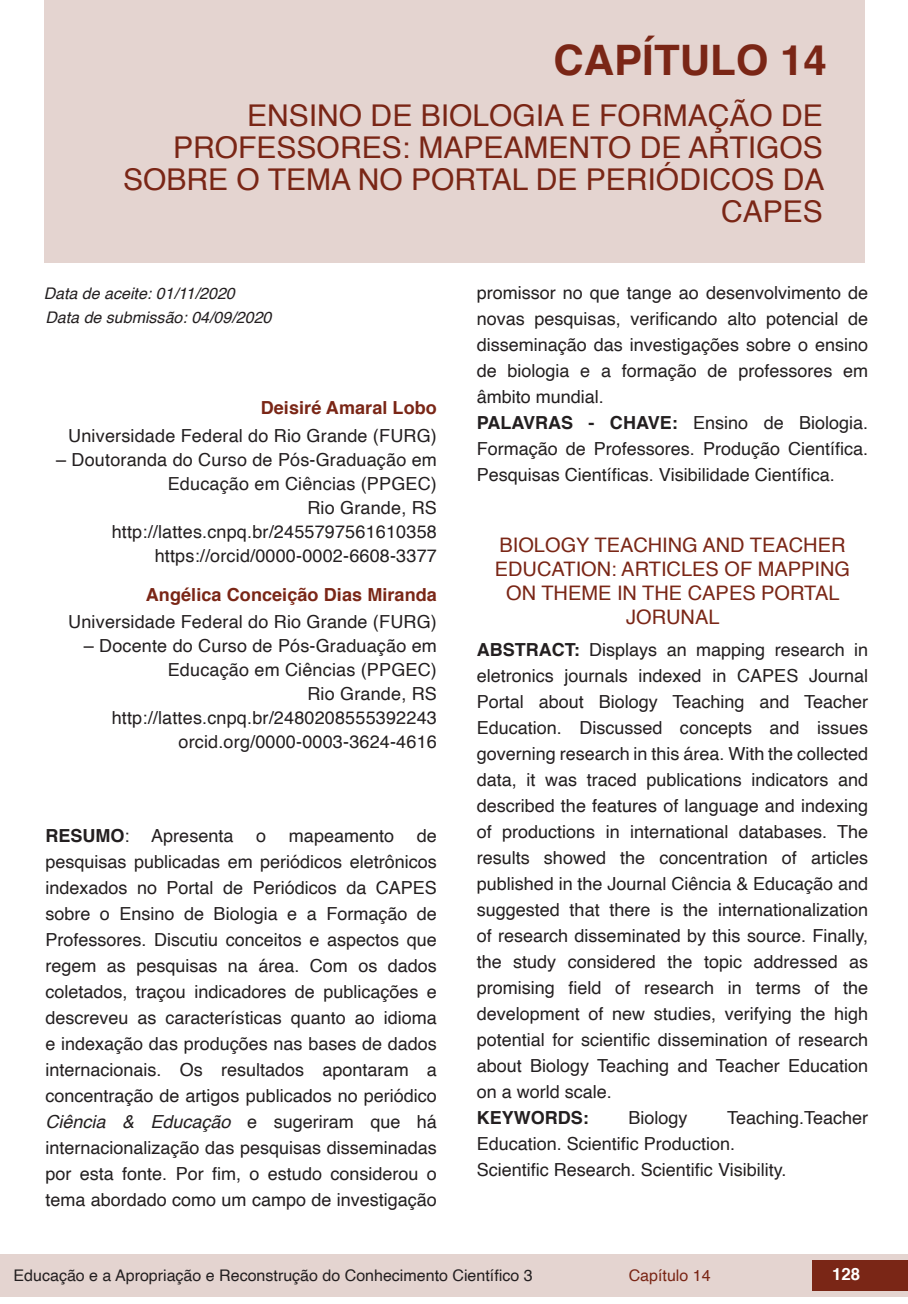
<style>
.page{position:relative;width:908px;height:1304px;background:#fff}
.page>*{position:absolute;margin:0;border:0;box-sizing:border-box;transform-origin:0 0}
.capítulos{font:700 42px "Helvetica";color:#7a2616}
.nome_artigos{font:30px/32px "Helvetica";color:#7a2616;text-align:right}
.título_Inglês{font:20px/24px "Helvetica";color:#7a2616;text-align:center}
.Resumos_e_PC_TXT{font:18px/26px "Helvetica";color:#231f20;text-align:justify}
.info_autores{font:18px/24px "Helvetica";letter-spacing:.01em;color:#231f20;text-align:right}
.nome_autores{font:700 18px "Helvetica";letter-spacing:.005em;color:#7a2616}
.Resumos_e_PC_TXT-2{font:700 18px "Helvetica";color:#231f20}
.t1{font:700 16.8px "Helvetica";color:#fff}
.t2{font:16px "Helvetica";color:#231f20}
.data{font:italic 16px "Helvetica";color:#231f20}
.t3{font:16px "Helvetica";color:#7a2616}
.s1{font-weight:700}
.s2{font-style:italic}
</style>
<div class="page">
<div style="left:0;top:1254px;width:906px;height:43px;background:#e4d4d0"></div>
<div style="left:812px;top:1261px;width:95px;height:30px;background:#7a2616"></div>
<div style="left:44px;top:0;width:819px;height:263px;background:#e4d4d0"></div>
<p class="capítulos" style="left:553px;top:26px;width:275px">CAPÍTULO 14</p>
<p class="nome_artigos" style="left:123px;top:101px;width:702px">ENSINO DE BIOLOGIA E FORMAÇÃO DE<br>PROFESSORES: MAPEAMENTO DE ARTIGOS<br>SOBRE O TEMA NO PORTAL DE PERIÓDICOS DA<br>CAPES</p>
<p class="data" style="left:44px;top:280px;width:192px">Data de aceite: 01/11/2020</p>
<p class="data" style="left:45px;top:305px;width:227px">Data de submissão: 04/09/2020</p>
<p class="nome_autores" style="left:261px;top:393px;width:178px">Deisiré Amaral Lobo</p>
<p class="info_autores" style="left:68px;top:424px;width:370px">Universidade Federal do Rio Grande (FURG)</p>
<p class="info_autores" style="left:56px;top:448px;width:382px">– Doutoranda do Curso de Pós-Graduação em<br>Educação em Ciências (PPGEC)</p>
<p class="info_autores" style="left:307px;top:496px;width:131px">Rio Grande, RS</p>
<p class="info_autores" style="left:112px;top:520px;width:326px">http://lattes.cnpq.br/2455797561610358</p>
<p class="info_autores" style="left:155px;top:544px;width:283px">https://orcid/0000-0002-6608-3377</p>
<p class="nome_autores" style="left:146px;top:580px;width:292px">Angélica Conceição Dias Miranda</p>
<p class="info_autores" style="left:68px;top:610px;width:370px">Universidade Federal do Rio Grande (FURG)</p>
<p class="info_autores" style="left:84px;top:634px;width:354px">– Docente do Curso de Pós-Graduação em<br>Educação em Ciências (PPGEC)</p>
<p class="info_autores" style="left:307px;top:682px;width:131px">Rio Grande, RS</p>
<p class="info_autores" style="left:112px;top:706px;width:326px">http://lattes.cnpq.br/2480208555392243</p>
<p class="info_autores" style="left:178px;top:730px;width:260px">orcid.org/0000-0003-3624-4616</p>
<p class="Resumos_e_PC_TXT" style="left:45px;top:823px;width:189px"><span class="s1">RESUMO</span>: Apresenta</p>
<p class="Resumos_e_PC_TXT" style="left:256px;top:823px;width:12px">o</p>
<p class="Resumos_e_PC_TXT" style="left:289px;top:823px;width:107px">mapeamento</p>
<p class="Resumos_e_PC_TXT" style="left:45px;top:823px;width:393px;text-indent:371px">de pesquisas publicadas em periódicos eletrônicos indexados no Portal de Periódicos da CAPES sobre o Ensino de Biologia e a Formação de Professores. Discutiu conceitos e aspectos que regem as pesquisas na área. Com os dados coletados, traçou indicadores de publicações e descreveu as características quanto ao idioma e indexação das produções nas bases de dados internacionais. Os resultados apontaram a concentração de artigos publicados no periódico <span class="s2">Ciência &amp; Educação</span> e sugeriram que há internacionalização das pesquisas disseminadas por esta fonte. Por fim, o estudo considerou o tema abordado como um campo de investigação</p>
<p class="Resumos_e_PC_TXT" style="left:476px;top:280px;width:393px">promissor no que tange ao desenvolvimento de novas pesquisas, verificando alto potencial de disseminação das investigações sobre o ensino de biologia e a formação de professores em âmbito mundial.</p>
<p class="Resumos_e_PC_TXT" style="left:476px;top:410px;width:393px"><span class="s1">PALAVRAS - CHAVE:</span> Ensino de Biologia.<br>Formação de Professores. Produção Científica.<br>Pesquisas Científicas. Visibilidade Científica.</p>
<p class="título_Inglês" style="left:494px;top:534px;width:356px">BIOLOGY TEACHING AND TEACHER<br>EDUCATION: ARTICLES OF MAPPING<br>ON THEME IN THE CAPES PORTAL<br>JORUNAL</p>
<p class="Resumos_e_PC_TXT" style="left:476px;top:637px;width:393px"><span class="s1">ABSTRACT:</span> Displays an mapping research in eletronics journals indexed in CAPES Journal Portal about Biology Teaching and Teacher Education. Discussed concepts and issues governing research in this área. With the collected data, it was traced publications indicators and described the features of language and indexing of productions in international databases. The results showed the concentration of articles published in the Journal Ciência &amp; Educação and suggested that there is the internationalization of research disseminated by this source. Finally, the study considered the topic addressed as promising field of research in terms of the development of new studies, verifying the high potential for scientific dissemination of research about Biology Teaching and Teacher Education on a world scale.</p>
<p class="Resumos_e_PC_TXT-2" style="left:476px;top:1103px;width:113px">KEYWORDS:</p>
<p class="Resumos_e_PC_TXT" style="left:628px;top:1105px;width:61px">Biology</p>
<p class="Resumos_e_PC_TXT" style="left:476px;top:1105px;width:393px;text-indent:250px">Teaching.Teacher<br>Education. Scientific Production.</p>
<p class="Resumos_e_PC_TXT" style="left:476px;top:1157px;width:311px">Scientific Research. Scientific Visibility.</p>
<p class="t2" style="left:14px;top:1263px;width:520px">Educação e a Apropriação e Reconstrução do Conhecimento Científico 3</p>
<p class="t3" style="left:628px;top:1263px;width:83px">Capítulo 14</p>
<p class="t1" style="left:831px;top:1261px;width:30px">128</p>
</div>
